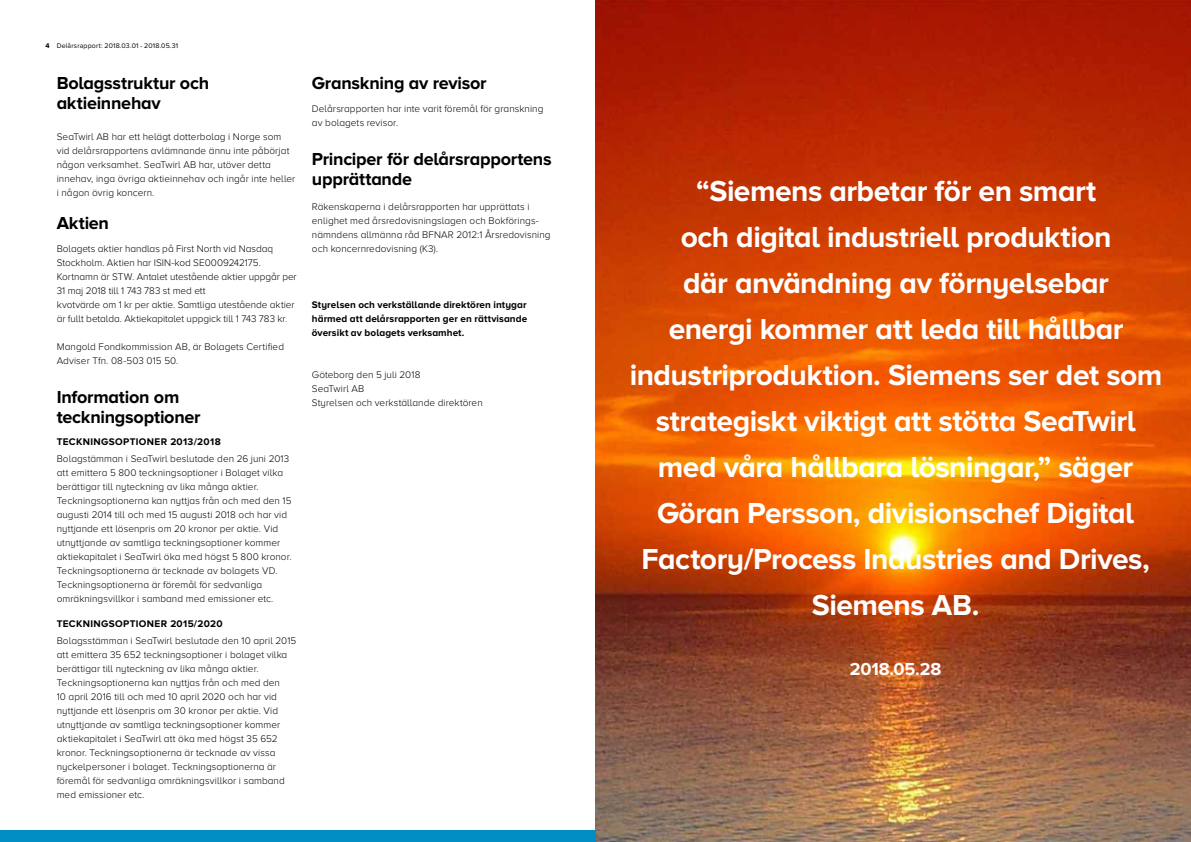
<style>
.page{position:relative;width:1191px;height:842px;background:#fff}
.page>*{position:absolute;margin:0;border:0;box-sizing:border-box;transform-origin:0 0}
.t1{font:700 30px/46px "Proxima Nova A";letter-spacing:-.015em;color:#fff;text-align:center}
.t2{font:700 18px/20px "Proxima Nova A";letter-spacing:-.015em;color:#000}
.t3{font:700 18px "Proxima Nova A";letter-spacing:-.015em;color:#fff}
.t4{font:300 10px/14px "Proxima Nova A";letter-spacing:.005em;color:#000}
.t5{font:700 10px/14px "Proxima Nova A";letter-spacing:.025em;color:#000;text-align:justify}
.t6{font:7px "Proxima Nova";letter-spacing:.02em;color:#000}
.s1{font-family:"Proxima Nova A";font-weight:700}
.s2{color:#d2232a}
</style>
<div class="page">
<img style="left:595px;top:0;width:596px;height:842px">
<div style="left:0;top:831px;width:595px;height:11px;background:#008dc3"></div>
<p class="t6" style="left:45px;top:42px;width:134px"><span class="s1">4</span> Delårsrapport: 2018.03.01 - 2018.05.31</p>
<h2 class="t2" style="left:57px;top:73px;width:154px">Bolagsstruktur och aktieinnehav</h2>
<p class="t4" style="left:57px;top:130px;width:240px">SeaTwirl AB har ett helägt dotterbolag i Norge som vid delårsrapportens avlämnande ännu inte påbörjat någon verksamhet. SeaTwirl AB har, utöver detta innehav, inga övriga aktieinnehav och ingår inte heller i någon övrig koncern.</p>
<h2 class="t2" style="left:57px;top:213px;width:54px">Aktien</h2>
<p class="t4" style="left:57px;top:242px;width:242px">Bolagets aktier handlas på First North vid Nasdaq Stockholm. Aktien har ISIN-kod SE0009242175.<br>Kortnamn är STW. Antalet utestående aktier uppgår per 31 maj 2018 till 1 743 783 st med ett<br>kvotvärde om 1 kr per aktie. Samtliga utestående aktier är fullt betalda. Aktiekapitalet uppgick till 1 743 783 kr<span class="s2">.</span></p>
<p class="t4" style="left:57px;top:340px;width:229px">Mangold Fondkommission AB, är Bolagets Certified<br>Adviser Tfn. 08-503 015 50.</p>
<h2 class="t2" style="left:57px;top:387px;width:145px">Information om teckningsoptioner</h2>
<p class="t5" style="left:57px;top:435px;width:165px">TECKNINGSOPTIONER 2013/2018</p>
<p class="t4" style="left:57px;top:452px;width:236px">Bolagstämman i SeaTwirl beslutade den 26 juni 2013 att emittera 5 800 teckningsoptioner i Bolaget vilka berättigar till nyteckning av lika många aktier.<br>Teckningsoptionerna kan nyttjas från och med den 15 augusti 2014 till och med 15 augusti 2018 och har vid nyttjande ett lösenpris om 20 kronor per aktie. Vid utnyttjande av samtliga teckningsoptioner kommer aktiekapitalet i SeaTwirl öka med högst 5 800 kronor.<br>Teckningsoptionerna är tecknade av bolagets VD.<br>Teckningsoptionerna är föremål för sedvanliga omräkningsvillkor i samband med emissioner etc.</p>
<p class="t5" style="left:57px;top:617px;width:167px">TECKNINGSOPTIONER 2015/2020</p>
<p class="t4" style="left:57px;top:634px;width:241px">Bolagsstämman i SeaTwirl beslutade den 10 april 2015 att emittera 35 652 teckningsoptioner i bolaget vilka berättigar till nyteckning av lika många aktier.<br>Teckningsoptionerna kan nyttjas från och med den<br>10 april 2016 till och med 10 april 2020 och har vid nyttjande ett lösenpris om 30 kronor per aktie. Vid utnyttjande av samtliga teckningsoptioner kommer aktiekapitalet i SeaTwirl att öka med högst 35 652 kronor. Teckningsoptionerna är tecknade av vissa nyckelpersoner i bolaget. Teckningsoptionerna är föremål för sedvanliga omräkningsvillkor i samband med emissioner etc.</p>
<h2 class="t2" style="left:312px;top:73px;width:176px">Granskning av revisor</h2>
<p class="t4" style="left:312px;top:102px;width:233px">Delårsrapporten har inte varit föremål för granskning av bolagets revisor.</p>
<h2 class="t2" style="left:312px;top:149px;width:241px">Principer för delårsrapportens upprättande</h2>
<p class="t4" style="left:312px;top:200px;width:240px">Räkenskaperna i delårsrapporten har upprättats i enlighet med årsredovisningslagen och Bokförings&shy;nämndens allmänna råd BFNAR 2012:1 Årsredovisning och koncernredovisning (K3).</p>
<p class="t5" style="left:312px;top:298px;width:217px">Styrelsen och verkställande direktören intygar härmed att delårsrapporten ger en rättvisande översikt av bolagets verksamhet.</p>
<p class="t4" style="left:312px;top:368px;width:172px">Göteborg den 5 juli 2018<br>SeaTwirl AB<br>Styrelsen och verkställande direktören</p>
<p class="t1" style="left:629px;top:168px;width:534px">“Siemens arbetar för en smart<br>och digital industriell produktion<br>där användning av förnyelsebar<br>energi kommer att leda till hållbar industriproduktion. Siemens ser det som strategiskt viktigt att stötta SeaTwirl med våra hållbara lösningar,” säger Göran Persson, divisionschef Digital Factory/Process Industries and Drives, Siemens AB.</p>
<h2 class="t3" style="left:850px;top:659px;width:93px">2018.05.28</h2>
</div>
